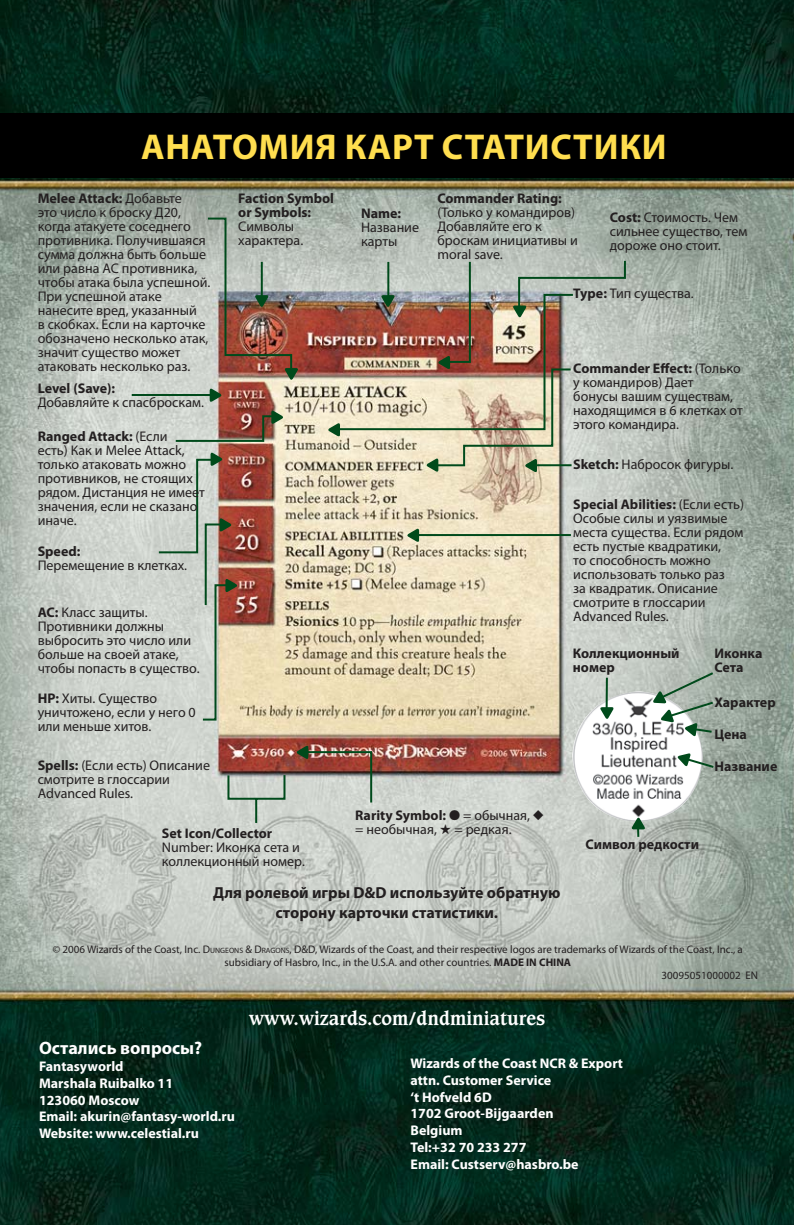
<style>
.page{position:relative;width:794px;height:1225px;background:#fff}
.page>*{position:absolute;margin:0;border:0;box-sizing:border-box;transform-origin:0 0}
.t1{font:700 36px "Myriad Pro";letter-spacing:.02em;color:#ffde4f}
.t2{font:700 18px "Caxton";color:#fff}
.t3{font:700 18px "Myriad Pro";color:#fff}
.t4{font:700 16px/20px "Myriad Pro";color:#231f20;text-align:center}
.t5{font:14px/14px "Myriad Pro";color:#231f20}
.t6{font:700 14px/16.8px "Myriad Pro";color:#fff}
.t7{font:700 14px/14px "Myriad Pro";color:#231f20}
.t8{font:11px "Myriad Pro";color:#231f20}
.s1{font-weight:700}
.s2{font-size:7.6px}
</style>
<div class="page">
<img style="left:0;top:0;width:794px;height:1224px">
<div style="left:0;top:113px;width:794px;height:65px;background:#000"></div>
<svg style="left:210px;top:387px;width:13px;height:16px"></svg>
<hr style="left:132px;top:394px;width:78px;height:2px;background:#004a1b">
<hr style="left:414px;top:534px;width:157px;height:2px;background:#004a1b">
<svg style="left:406px;top:528px;width:13px;height:15px"></svg>
<svg style="left:174px;top:409px;width:110px;height:34px;background:#a88e80"></svg>
<img style="left:206px;top:217px;width:93px;height:164px">
<svg style="left:157px;top:451px;width:81px;height:270px;background:#c2bbaf"></svg>
<img style="left:226px;top:744px;width:147px;height:81px">
<img style="left:327px;top:259px;width:300px;height:214px">
<img style="left:571px;top:691px;width:133px;height:133px">
<svg style="left:676px;top:753px;width:40px;height:16px"></svg>
<svg style="left:630px;top:816px;width:16px;height:21px"></svg>
<svg style="left:599px;top:707px;width:15px;height:13px"></svg>
<hr style="left:605px;top:677px;width:3px;height:33px;background:#004a1b">
<svg style="left:652px;top:670px;width:63px;height:67px"></svg>
<h1 class="t1" style="left:141px;top:134px;width:527px">АНАТОМИЯ КАРТ СТАТИСТИКИ</h1>
<p class="t5" style="left:38px;top:193px;width:174px"><span class="s1">Melee Attack:</span> Добавьте<br>это число к броску Д20, когда атакуете соседнего противника. Получившаяся сумма должна быть больше или равна AC противника, чтобы атака была успешной.<br>При успешной атаке нанесите вред, указанный<br>в скобках. Если на карточке обозначено несколько атак, значит существо может атаковать несколько раз.</p>
<p class="t7" style="left:38px;top:383px;width:79px">Level (Save):</p>
<p class="t5" style="left:38px;top:397px;width:168px">Добавляйте к спасброскам.</p>
<p class="t5" style="left:38px;top:431px;width:169px"><span class="s1">Ranged Attack:</span> (Если<br>есть) Как и Melee Attack, только атаковать можно противников, не стоящих рядом. Дистанция не имеет значения, если не сказано иначе.</p>
<p class="t7" style="left:38px;top:546px;width:44px">Speed:</p>
<p class="t5" style="left:38px;top:560px;width:151px">Перемещение в клетках.</p>
<p class="t5" style="left:38px;top:607px;width:163px"><span class="s1">AC:</span> Класс защиты.<br>Противники должны выбросить это число или больше на своей атаке, чтобы попасть в существо.</p>
<p class="t5" style="left:38px;top:692px;width:160px"><span class="s1">HP:</span> Хиты. Существо уничтожено, если у него 0 или меньше хитов.</p>
<p class="t7" style="left:238px;top:193px;width:97px">Faction Symbol or Symbols:</p>
<p class="t5" style="left:238px;top:221px;width:66px">Символы характера.</p>
<p class="t5" style="left:38px;top:759px;width:174px"><span class="s1">Spells:</span> (Если есть) Описание смотрите в глоссарии<br>Advanced Rules.</p>
<p class="t7" style="left:162px;top:827px;width:112px">Set Icon/Collector</p>
<p class="t5" style="left:162px;top:841px;width:144px">Number: Иконка сета и коллекционный номер.</p>
<p class="t7" style="left:361px;top:208px;width:42px">Name:</p>
<p class="t5" style="left:361px;top:222px;width:60px">Название карты</p>
<p class="t7" style="left:437px;top:193px;width:126px">Commander Rating:</p>
<p class="t5" style="left:437px;top:207px;width:142px">(Только у командиров)<br>Добавляйте его к броскам инициативы и moral save.</p>
<p class="t5" style="left:610px;top:211px;width:139px"><span class="s1">Cost:</span> Стоимость. Чем сильнее существо, тем дороже оно стоит.</p>
<p class="t5" style="left:573px;top:288px;width:122px"><span class="s1">Type:</span> Тип существа.</p>
<p class="t5" style="left:573px;top:363px;width:171px"><span class="s1">Commander Effect:</span> (Только у командиров) Дает<br>бонусы вашим существам, находящимся в 6 клетках от этого командира.</p>
<p class="t5" style="left:573px;top:459px;width:161px"><span class="s1">Sketch:</span> Набросок фигуры.</p>
<p class="t5" style="left:573px;top:498px;width:172px"><span class="s1">Special Abilities:</span> (Если есть)<br>Особые силы и уязвимые места существа. Если рядом есть пустые квадратики,<br>то способность можно использовать только раз<br>за квадратик. Описание смотрите в глоссарии<br>Advanced Rules.</p>
<p class="t7" style="left:573px;top:648px;width:108px">Коллекционный номер</p>
<p class="t7" style="left:714px;top:647px;width:50px">Иконка<br>Сета</p>
<p class="t7" style="left:714px;top:697px;width:63px">Характер</p>
<p class="t7" style="left:714px;top:729px;width:34px">Цена</p>
<p class="t7" style="left:714px;top:761px;width:64px">Название</p>
<p class="t5" style="left:355px;top:809px;width:190px"><span class="s1">Rarity Symbol:</span> ● = обычная, ◆ = необычная, ★ = редкая.</p>
<p class="t7" style="left:585px;top:838px;width:115px">Символ редкости</p>
<p class="t4" style="left:213px;top:884px;width:349px">Для ролевой игры D&amp;D используйте обратную сторону карточки статистики.</p>
<p class="t8" style="left:53px;top:945px;width:691px">© 2006 Wizards of the Coast, Inc. D<span class="s2">UNGEONS</span> &amp; D<span class="s2">RAGONS</span>, D&amp;D, Wizards of the Coast, and their respective logos are trademarks of Wizards of the Coast, Inc., a</p>
<p class="t8" style="left:224px;top:958px;width:348px">subsidiary of Hasbro, Inc., in the U.S.A. and other countries. <span class="s1">MADE IN CHINA</span></p>
<p class="t8" style="left:661px;top:971px;width:98px">30095051000002 EN</p>
<p class="t2" style="left:249px;top:1010px;width:298px">www.wizards.com/dndminiatures</p>
<p class="t3" style="left:39px;top:1041px;width:165px">Остались вопросы?</p>
<p class="t6" style="left:39px;top:1059px;width:197px">Fantasyworld<br>Marshala Ruibalko 11<br>123060 Moscow<br>Email: akurin@fantasy-world.ru<br>Website: www.celestial.ru</p>
<p class="t6" style="left:410px;top:1056px;width:214px">Wizards of the Coast NCR &amp; Export attn. Customer Service<br>‘t Hofveld 6D<br>1702 Groot-Bijgaarden<br>Belgium<br>Tel:+32 70 233 277<br>Email: Custserv@hasbro.be</p>
</div>
